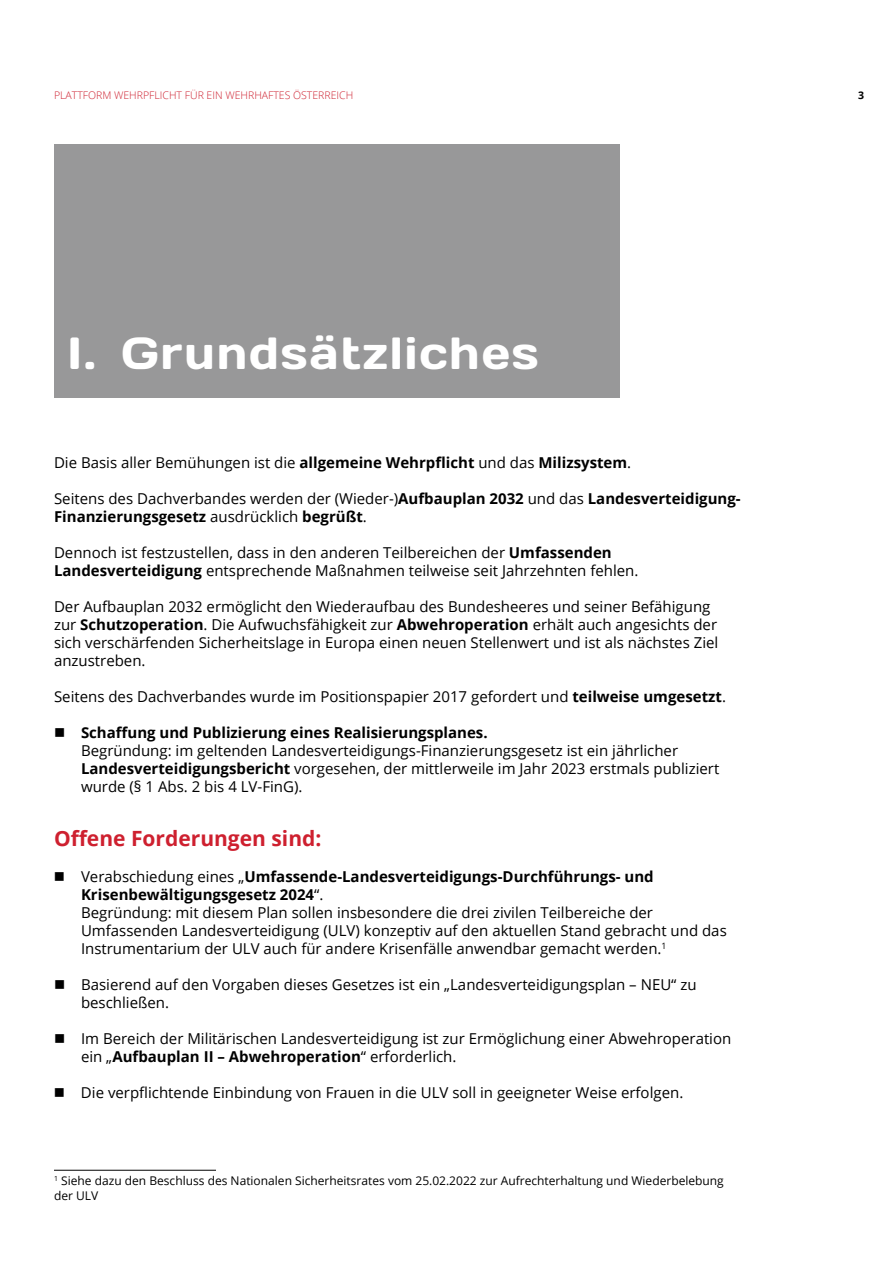
<style>
.page{position:relative;width:893px;height:1263px;background:#fff}
.page>*{position:absolute;margin:0;border:0;box-sizing:border-box;transform-origin:0 0}
.t1{font:45px "Days One";letter-spacing:.04em;color:#fff}
.t2{font:700 21px "Open Sans";color:#ce202f}
.t3{font:15px/18px "Open Sans";color:#000}
.t4{font:700 15px "Open Sans";color:#000}
.t5{font:12px/15px "Open Sans";color:#000}
.t6{font:300 10.5px "Open Sans";color:#ce202f}
.t7{font:700 10.5px "Open Sans";color:#000}
.s1{font-weight:700}
</style>
<div class="page">
<div style="left:54px;top:144px;width:566px;height:253px;background:#989899"></div>
<hr style="left:54px;top:1170px;width:162px;height:1px;background:#000">
<p class="t6" style="left:54px;top:88px;width:301px">PLATTFORM WEHRPFLICHT FÜR EIN WEHRHAFTES ÖSTERREICH</p>
<p class="t7" style="left:858px;top:88px;width:7px">3</p>
<h1 class="t1" style="left:68px;top:324px;width:473px">I. Grundsätzliches</h1>
<p class="t3" style="left:54px;top:453px;width:579px">Die Basis aller Bemühungen ist die <span class="s1">allgemeine Wehrpflicht</span> und das <span class="s1">Milizsystem</span>.</p>
<p class="t3" style="left:54px;top:489px;width:688px">Seitens des Dachverbandes werden der (Wieder-)<span class="s1">Aufbauplan 2032</span> und das <span class="s1">Landesverteidigung-<br>Finanzierungsgesetz</span> ausdrücklich <span class="s1">begrüßt</span>.</p>
<p class="t3" style="left:54px;top:543px;width:586px">Dennoch ist festzustellen, dass in den anderen Teilbereichen der <span class="s1">Umfassenden<br>Landesverteidigung</span> entsprechende Maßnahmen teilweise seit Jahrzehnten fehlen.</p>
<p class="t3" style="left:54px;top:597px;width:666px">Der Aufbauplan 2032 ermöglicht den Wiederaufbau des Bundesheeres und seiner Befähigung zur <span class="s1">Schutzoperation</span>. Die Aufwuchsfähigkeit zur <span class="s1">Abwehroperation</span> erhält auch angesichts der sich verschärfenden Sicherheitslage in Europa einen neuen Stellenwert und ist als nächstes Ziel anzustreben.</p>
<p class="t3" style="left:54px;top:687px;width:673px">Seitens des Dachverbandes wurde im Positionspapier 2017 gefordert und <span class="s1">teilweise umgesetzt</span>.</p>
<p class="t4" style="left:81px;top:722px;width:408px">Schaffung und Publizierung eines Realisierungsplanes.</p>
<p class="t3" style="left:81px;top:741px;width:640px">Begründung: im geltenden Landesverteidigungs-Finanzierungsgesetz ist ein jährlicher<br><span class="s1">Landesverteidigungsbericht</span> vorgesehen, der mittlerweile im Jahr 2023 erstmals publiziert wurde (§ 1 Abs. 2 bis 4 LV-FinG).</p>
<h2 class="t2" style="left:54px;top:824px;width:269px">Offene Forderungen sind:</h2>
<p class="t3" style="left:81px;top:867px;width:647px">Verabschiedung eines „<span class="s1">Umfassende-Landesverteidigungs-Durchführungs- und Krisenbewältigungsgesetz 2024</span>“.<br>Begründung: mit diesem Plan sollen insbesondere die drei zivilen Teilbereiche der Umfassenden Landesverteidigung (ULV) konzeptiv auf den aktuellen Stand gebracht und das Instrumentarium der ULV auch für andere Krisenfälle anwendbar gemacht werden.<sup>1</sup></p>
<p class="t3" style="left:81px;top:975px;width:617px">Basierend auf den Vorgaben dieses Gesetzes ist ein „Landesverteidigungsplan – NEU“ zu beschließen.</p>
<p class="t3" style="left:81px;top:1029px;width:652px">Im Bereich der Militärischen Landesverteidigung ist zur Ermöglichung einer Abwehroperation ein „<span class="s1">Aufbauplan II – Abwehroperation</span>“ erforderlich.</p>
<p class="t3" style="left:81px;top:1083px;width:604px">Die verpflichtende Einbindung von Frauen in die ULV soll in geeigneter Weise erfolgen.</p>
<p class="t5" style="left:54px;top:1173px;width:671px"><sup>1</sup> Siehe dazu den Beschluss des Nationalen Sicherheitsrates vom 25.02.2022 zur Aufrechterhaltung und Wiederbelebung der ULV</p>
</div>
